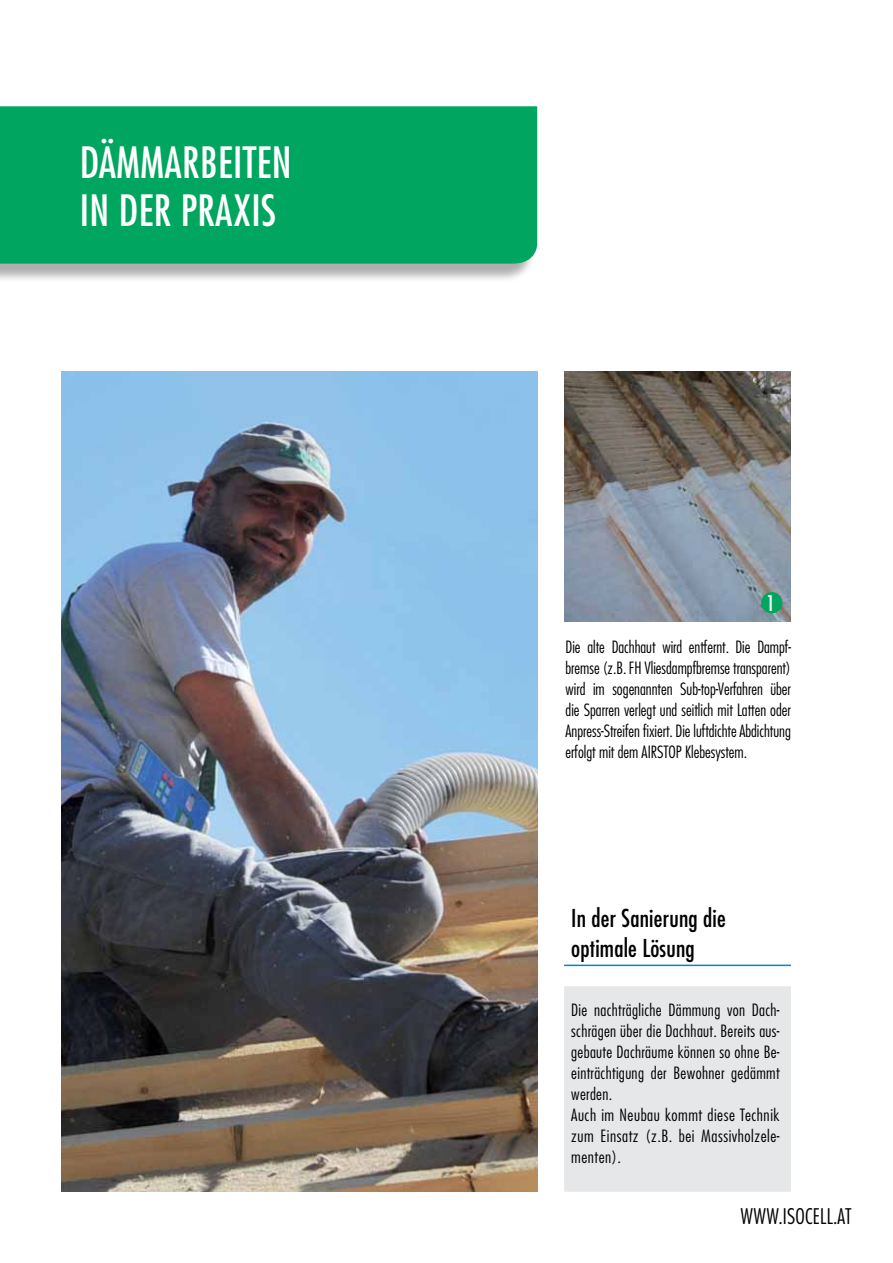
<style>
.page{position:relative;width:893px;height:1263px;background:#fff}
.page>*{position:absolute;margin:0;border:0;box-sizing:border-box;transform-origin:0 0}
.t1{font:500 condensed 42px/48px "Futura LT Pro";letter-spacing:.01em;color:#fff;text-align:right}
.t2{font:500 condensed 24px/30px "Futura LT Pro";letter-spacing:.01em;color:#000}
.t3{font:300 condensed 21px "Futura LT Pro";letter-spacing:.01em;color:#000}
.t4{font:500 condensed 21px "Futura LT Pro";color:#fff}
.t5{font:300 condensed 16.5px/21px "Futura LT Pro";letter-spacing:.02em;color:#000;text-align:justify}
.t6{font:300 condensed 16.5px "Futura LT Pro";color:#000}
.s1{color:#fff}
</style>
<div class="page">
<div style="left:564px;top:986px;width:227px;height:206px;background:#e6e7e8"></div>
<img style="left:62px;top:371px;width:475px;height:821px">
<img style="left:565px;top:371px;width:225px;height:251px">
<div style="left:761px;top:592px;width:21px;height:21px;background:#00a660;border-radius:50%"></div>
<div style="left:0;top:109px;width:535px;height:174px;background:#000;opacity:.32"></div>
<div style="left:0;top:106px;width:537px;height:158px;background:#00a660"></div>
<hr style="left:564px;top:964px;width:227px;height:2px;background:#0086cc">
<h1 class="t1" style="left:80px;top:138px;width:41px">Dämma</h1>
<h1 class="t1" style="left:80px;top:138px;width:194px">rbeiten<br>in der Praxis</h1>
<p class="t4" style="left:767px;top:589px;width:10px">1</p>
<p class="t5" style="left:566px;top:636px;width:227px">Die alte Dachhaut wird entfernt. Die Dampf&shy;bremse (z.B. FH Vliesdampfbremse transparent) wird im sogenannten Sub-top-Verfahren über die Sparren verlegt und seitlich mit Latten oder Anpress-Streifen fixiert. Die luftdichte Abdichtung erfolgt mit dem Airsto</p>
<p class="t6" style="left:676px;top:741px;width:73px">p Klebesystem.</p>
<h2 class="t2" style="left:571px;top:902px;width:156px">In der Sanierung die optimale Lösung</h2>
<p class="t5" style="left:571px;top:999px;width:210px;text-align:left">Die nachträgliche Dämmung von Dach&shy;schrägen über die Dachhaut. Bereits aus&shy;gebaute Dachräume können so ohne Be&shy;einträchtigung der Bewohner gedämmt werden.<br>Auch im Neubau kommt diese Technik zum Einsatz (z.B. bei Massivholzele&shy;menten).</p>
<p class="t3" style="left:741px;top:1203px;width:119px">WWW.ISOCELL.AT<span class="s1">T</span></p>
</div>
